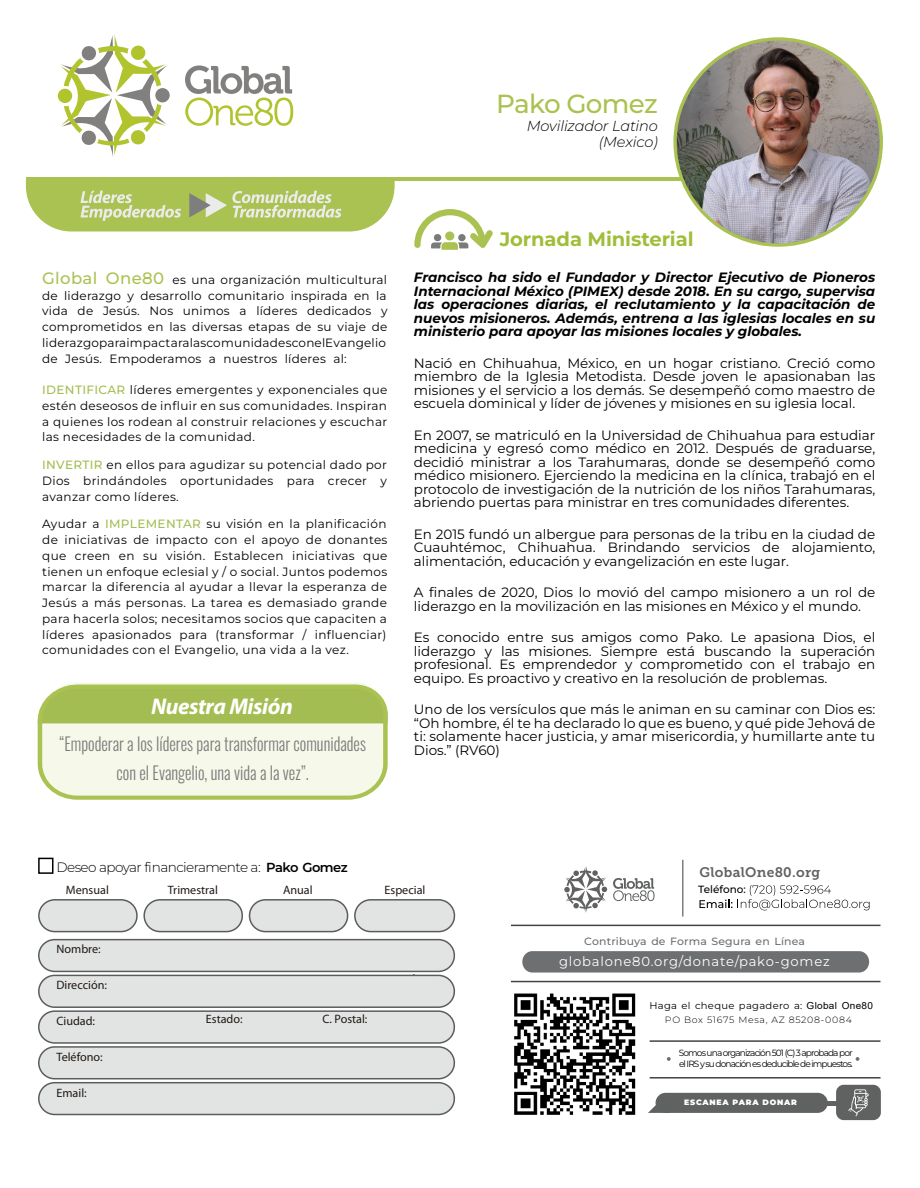
<style>
.page{position:relative;width:920px;height:1188px;background:#fff}
.page>*{position:absolute;margin:0;border:0;box-sizing:border-box;transform-origin:0 0}
.t1{font:500 26.25px "Montserrat";letter-spacing:-.025em;color:#aac251}
.t2{font:italic 700 22.8px "Myriad Pro";letter-spacing:-.02em;color:#fff}
.t3{font:700 19.5px "Montserrat";letter-spacing:-.005em;color:#a1bd3a}
.t4{font:300 18px/28.5px "Oswald";color:#7c7d7c;text-align:center;scale:.91 1}
.t5{font:italic 300 14.55px/15.8px "Montserrat";letter-spacing:-.01em;color:#000;text-align:right}
.t6{font:13.8px "Museo Slab 700";letter-spacing:.02em;color:#606161}
.t7{font:300 13.65px "Montserrat";letter-spacing:-.04em;color:#000}
.t8{font:13.5px/13.5px "Montserrat";color:#000;text-align:justify}
.t9{font:italic 700 13.5px/13.5px "Montserrat";color:#000;text-align:justify}
.t10{font:13.2px "Montserrat";letter-spacing:.06em;color:#fff}
.t11{font:12.15px "Myriad Pro";color:#211915}
.t12{font:12px/15.8px "Montserrat";letter-spacing:.02em;color:#000;text-align:justify}
.t13{font:300 12px "Montserrat";color:#000}
.t14{font:500 10.5px "Montserrat";letter-spacing:.015em;color:#6d6f71}
.t15{font:500 10.5px "Montserrat";color:#000}
.t16{font:9.75px "Montserrat";letter-spacing:.03em;color:#000}
.t17{font:300 9.15px "Montserrat";letter-spacing:.075em;color:#000}
.t18{font:9px/10.5px "Montserrat";letter-spacing:-.1em;color:#000}
.t19{font:900 7.8px "Montserrat";letter-spacing:.1em;color:#fff}
.s1{font-weight:500;font-size:16.5px;color:#aac251}
.s2{font-weight:500;color:#a4bd52}
.s3{font-weight:600;font-size:13.05px;color:#010203}
.s4{font-family:"Arial"}
</style>
<div class="page">
<div style="left:38px;top:858px;width:15px;height:16px;border:2px solid #000"></div>
<svg style="left:38px;top:899px;width:418px;height:217px;background:#d9dada"></svg>
<div style="left:58px;top:89px;width:14px;height:14px;background:#b1c42d;border-radius:50%"></div>
<svg style="left:155px;top:88px;width:15px;height:14px"></svg>
<svg style="left:60px;top:34px;width:108px;height:123px"></svg>
<svg style="left:185px;top:65px;width:108px;height:61px"></svg>
<svg style="left:414px;top:209px;width:79px;height:41px"></svg>
<svg style="left:38px;top:683px;width:349px;height:117px;background:#d8e3b2"></svg>
<hr style="left:26px;top:177px;width:656px;height:4px;background:#aac251">
<svg style="left:26px;top:181px;width:368px;height:51px;background:#b5c96d"></svg>
<div style="left:522px;top:951px;width:347px;height:22px;background:#6d6f71;border-radius:10px"></div>
<div style="left:831px;top:1080px;width:54px;height:45px;background:#606161;border:5px solid #fff;border-radius:10px"></div>
<hr style="left:511px;top:925px;width:369px;height:1px;background:#464243">
<hr style="left:511px;top:981px;width:369px;height:1px;background:#464243">
<hr style="left:649px;top:1040px;width:231px;height:2px;background:#464243">
<hr style="left:649px;top:1077px;width:231px;height:2px;background:#464243">
<svg style="left:564px;top:866px;width:43px;height:47px"></svg>
<svg style="left:613px;top:878px;width:41px;height:23px"></svg>
<hr style="left:682px;top:860px;width:1px;height:56px;background:#606161">
<svg style="left:848px;top:1089px;width:20px;height:27px"></svg>
<div style="left:655px;top:1093px;width:172px;height:20px;background:#606161;border:1px solid #606161;border-radius:9px"></div>
<div style="left:822px;top:1101px;width:18px;height:5px;background:#606161"></div>
<svg style="left:648px;top:1101px;width:22px;height:12px"></svg>
<svg style="left:666px;top:1057px;width:4px;height:4px"></svg>
<svg style="left:855px;top:1057px;width:4px;height:4px"></svg>
<svg style="left:699px;top:885px;width:170px;height:25px"></svg>
<img style="left:675px;top:39px;width:206px;height:206px;border-radius:50%">
<img style="left:514px;top:993px;width:122px;height:122px">
<h1 class="t1" style="left:496px;top:87px;width:163px">Pako Gomez</h1>
<p class="t5" style="left:526px;top:118px;width:133px">Movilizador Latino (Mexico)</p>
<p class="t12" style="left:42px;top:272px;width:347px;text-align:left"><span class="s1">Global One80</span> es una organización multicultural de liderazgo y desarrollo comunitario inspirada en la vida de Jesús. Nos unimos a líderes dedicados y comprometidos en las diversas etapas de su viaje de liderazgoparaimpactaralascomunidadesconelEvangelio de Jesús. Empoderamos a nuestros líderes al:</p>
<p class="t12" style="left:42px;top:382px;width:347px"><span class="s2">IDENTIFICAR</span> líderes emergentes y exponenciales que estén deseosos de influir en sus comunidades. Inspiran a quienes los rodean al construir relaciones y escuchar las necesidades de la comunidad.</p>
<p class="t12" style="left:42px;top:457px;width:346px"><span class="s2">INVERTIR</span> en ellos para agudizar su potencial dado por Dios brindándoles oportunidades para crecer y avanzar como líderes.</p>
<p class="t12" style="left:42px;top:516px;width:347px">Ayudar a <span class="s2">IMPLEMENTAR</span> su visión en la planificación de iniciativas de impacto con el apoyo de donantes que creen en su visión. Establecen iniciativas que tienen un enfoque eclesial y / o social. Juntos podemos marcar la diferencia al ayudar a llevar la esperanza de Jesús a más personas. La tarea es demasiado grande para hacerla solos; necesitamos socios que capaciten a líderes apasionados para (transformar / influenciar) comunidades con el Evangelio, una vida a la vez.</p>
<h2 class="t2" style="left:151px;top:697px;width:143px">Nuestra Misión</h2>
<h3 class="t4" style="left:59px;top:729px;width:338px">“Empoderar a los líderes para transformar comunidades con el Evangelio, una vida a la vez”.</h3>
<h3 class="t3" style="left:499px;top:227px;width:195px">Jornada Ministerial</h3>
<p class="t9" style="left:414px;top:271px;width:463px">Francisco ha sido el Fundador y Director Ejecutivo de Pioneros Internacional México (PIMEX) desde 2018. En su cargo, supervisa las operaciones diarias, el reclutamiento y la capacitación de nuevos misioneros. Además, entrena a las iglesias locales en su ministerio para apoyar las misiones locales y globales.</p>
<p class="t8" style="left:414px;top:356px;width:463px">Nació en Chihuahua, México, en un hogar cristiano. Creció como miembro de la Iglesia Metodista. Desde joven le apasionaban las misiones y el servicio a los demás. Se desempeñó como maestro de escuela dominical y líder de jóvenes y misiones en su iglesia local.</p>
<p class="t8" style="left:414px;top:428px;width:463px">En 2007, se matriculó en la Universidad de Chihuahua para estudiar medicina y egresó como médico en 2012. Después de graduarse, decidió ministrar a los Tarahumaras, donde se desempeñó como médico misionero. Ejerciendo la medicina en la clínica, trabajó en el protocolo de investigación de la nutrición de los niños Tarahumaras, abriendo puertas para ministrar en tres comunidades diferentes.</p>
<p class="t8" style="left:414px;top:527px;width:463px">En 2015 fundó un albergue para personas de la tribu en la ciudad de Cuauhtémoc, Chihuahua. Brindando servicios de alojamiento, alimentación, educación y evangelización en este lugar.</p>
<p class="t8" style="left:414px;top:586px;width:463px">A finales de 2020, Dios lo movió del campo misionero a un rol de liderazgo en la movilización en las misiones en México y el mundo.</p>
<p class="t8" style="left:414px;top:631px;width:463px">Es conocido entre sus amigos como Pako. Le apasiona Dios, el liderazgo y las misiones. Siempre está buscando la superación profesional. Es emprendedor y comprometido con el trabajo en equipo. Es proactivo y creativo en la resolución de problemas.</p>
<p class="t8" style="left:414px;top:703px;width:463px">Uno de los versículos que más le animan en su caminar con Dios es: “Oh hombre, él te ha declarado lo que es bueno, y qué pide Jehová de ti: solamente hacer justicia, y amar misericordia, y humillarte ante tu Dios.” (RV60)</p>
<p class="t7" style="left:56px;top:859px;width:293px">Deseo apoyar financieramente a: <span class="s3">Pako Gomez</span></p>
<p class="t6" style="left:699px;top:867px;width:122px">GlobalOne80.org</p>
<p class="t11" style="left:66px;top:885px;width:44px">Mensual</p>
<p class="t11" style="left:168px;top:885px;width:52px">Trimestral</p>
<p class="t11" style="left:283px;top:885px;width:31px">Anual</p>
<p class="t11" style="left:384px;top:885px;width:42px">Especial</p>
<p class="t11" style="left:56px;top:944px;width:46px">Nombre:</p>
<p class="t11" style="left:56px;top:980px;width:52px">Dirección:</p>
<p class="t11" style="left:56px;top:1016px;width:40px">Ciudad:</p>
<p class="t11" style="left:206px;top:1014px;width:38px">Estado:</p>
<p class="t11" style="left:322px;top:1014px;width:47px">C. Postal:</p>
<p class="t11" style="left:56px;top:1052px;width:48px">Teléfono:</p>
<p class="t11" style="left:56px;top:1087px;width:32px">Email:</p>
<p class="t13" style="left:413px;top:964px;width:4px">.</p>
<p class="t15" style="left:698px;top:883px;width:49px">Teléfono:</p>
<p class="t14" style="left:584px;top:935px;width:222px">Contribuya de Forma Segura en Línea</p>
<p class="t10" style="left:559px;top:953px;width:272px">globalone80.org/donate/pako-gomez</p>
<p class="t16" style="left:649px;top:999px;width:225px">Haga el cheque pagadero a: <span class="s4">Global One80</span></p>
<p class="t17" style="left:665px;top:1014px;width:188px">PO Box 51675 Mesa, AZ 85208-0084</p>
<p class="t18" style="left:679px;top:1048px;width:175px">Somos una organización 501 (C) 3 aprobada por el IRS y su donación es deducible de impuestos.</p>
<p class="t19" style="left:684px;top:1097px;width:114px">ESCANEA PARA DONAR</p>
</div>
